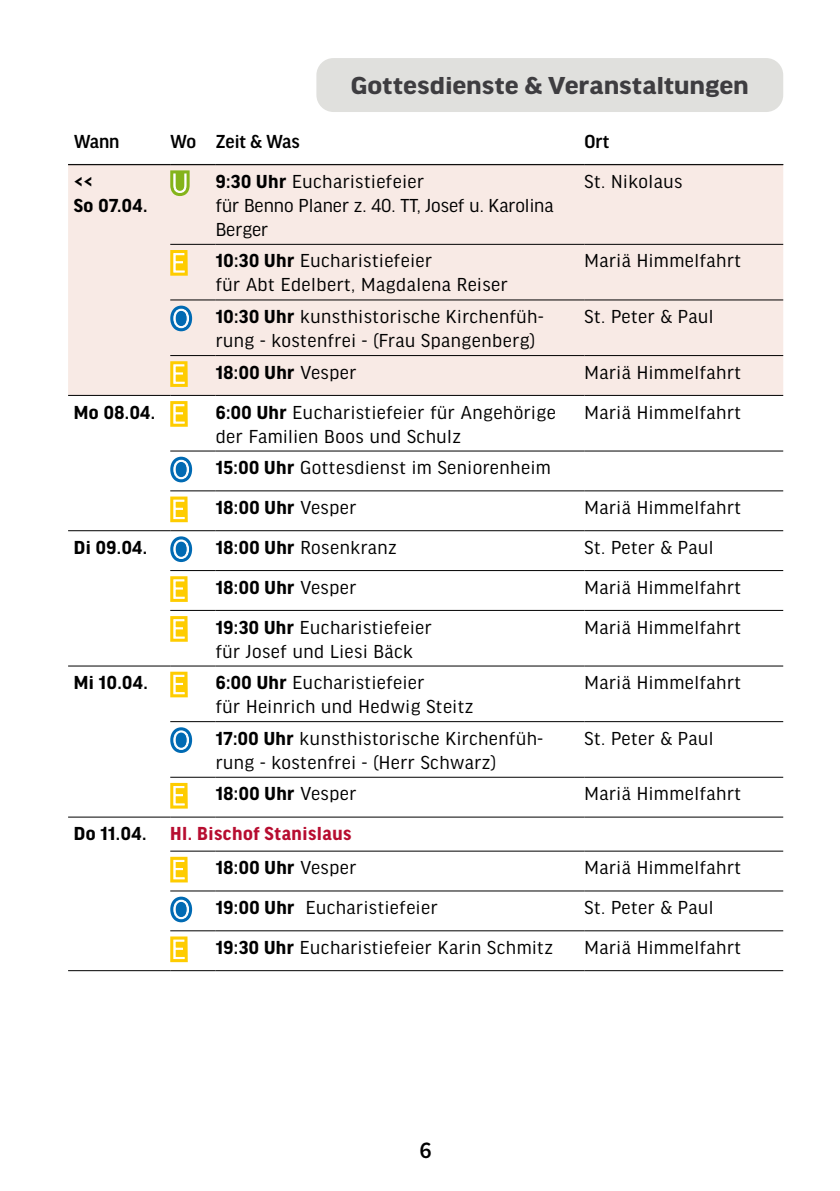
<style>
.page{position:relative;width:840px;height:1191px;background:#fff}
.page>*{position:absolute;margin:0;border:0;box-sizing:border-box;transform-origin:0 0}
.t1{font:700 expanded 26px "Good Headline Pro";color:#3e3d40}
.t2{font:24px "Source Sans Variable";color:#000}
.t3{font:20px/24px "Good Headline Pro";letter-spacing:.025em;color:#000}
.t4{font:700 20px/24px "Good Headline Pro";letter-spacing:.025em;color:#000}
.t5{font:20px/24px "Good Headline Pro";color:#000}
.t6{font:700 20px/34px "Good Headline Pro";letter-spacing:.025em;color:#b70d30;text-align:right}
.t7{font:500 20px "Good Headline Pro";color:#000}
.s1{font-weight:700}
.s2{font-weight:400}
.s3{color:#000}
.s4{font-weight:400;color:#000}
</style>
<div class="page">
<div style="left:68px;top:165px;width:714px;height:230px;background:#f8eae5"></div>
<svg style="left:68px;top:450px;width:714px;height:513px"></svg>
<hr style="left:68px;top:164px;width:102px;height:1px;background:#000">
<hr style="left:170px;top:164px;width:45px;height:1px;background:#000">
<hr style="left:215px;top:164px;width:369px;height:1px;background:#000">
<hr style="left:584px;top:164px;width:198px;height:1px;background:#000">
<hr style="left:170px;top:244px;width:45px;height:1px;background:#000">
<hr style="left:215px;top:244px;width:369px;height:1px;background:#000">
<hr style="left:584px;top:244px;width:198px;height:1px;background:#000">
<hr style="left:170px;top:300px;width:45px;height:1px;background:#000">
<hr style="left:215px;top:300px;width:369px;height:1px;background:#000">
<hr style="left:584px;top:300px;width:198px;height:1px;background:#000">
<hr style="left:170px;top:355px;width:45px;height:1px;background:#000">
<hr style="left:215px;top:355px;width:369px;height:1px;background:#000">
<hr style="left:584px;top:355px;width:198px;height:1px;background:#000">
<hr style="left:68px;top:395px;width:102px;height:1px;background:#000">
<hr style="left:170px;top:395px;width:45px;height:1px;background:#000">
<hr style="left:215px;top:395px;width:369px;height:1px;background:#000">
<hr style="left:584px;top:395px;width:198px;height:1px;background:#000">
<hr style="left:170px;top:451px;width:45px;height:1px;background:#000">
<hr style="left:215px;top:451px;width:369px;height:1px;background:#000">
<hr style="left:584px;top:451px;width:198px;height:1px;background:#000">
<hr style="left:170px;top:490px;width:45px;height:1px;background:#000">
<hr style="left:215px;top:490px;width:369px;height:1px;background:#000">
<hr style="left:584px;top:490px;width:198px;height:1px;background:#000">
<hr style="left:68px;top:530px;width:102px;height:1px;background:#000">
<hr style="left:170px;top:530px;width:45px;height:1px;background:#000">
<hr style="left:215px;top:530px;width:369px;height:1px;background:#000">
<hr style="left:584px;top:530px;width:198px;height:1px;background:#000">
<hr style="left:170px;top:570px;width:45px;height:1px;background:#000">
<hr style="left:215px;top:570px;width:369px;height:1px;background:#000">
<hr style="left:584px;top:570px;width:198px;height:1px;background:#000">
<hr style="left:170px;top:610px;width:45px;height:1px;background:#000">
<hr style="left:215px;top:610px;width:369px;height:1px;background:#000">
<hr style="left:584px;top:610px;width:198px;height:1px;background:#000">
<hr style="left:68px;top:665px;width:102px;height:1px;background:#000">
<hr style="left:170px;top:665px;width:45px;height:1px;background:#000">
<hr style="left:215px;top:665px;width:369px;height:1px;background:#000">
<hr style="left:584px;top:665px;width:198px;height:1px;background:#000">
<hr style="left:170px;top:721px;width:45px;height:1px;background:#000">
<hr style="left:215px;top:721px;width:369px;height:1px;background:#000">
<hr style="left:584px;top:721px;width:198px;height:1px;background:#000">
<hr style="left:170px;top:777px;width:45px;height:1px;background:#000">
<hr style="left:215px;top:777px;width:369px;height:1px;background:#000">
<hr style="left:584px;top:777px;width:198px;height:1px;background:#000">
<hr style="left:68px;top:816px;width:102px;height:1px;background:#000">
<hr style="left:170px;top:816px;width:45px;height:1px;background:#000">
<hr style="left:215px;top:816px;width:369px;height:1px;background:#000">
<hr style="left:584px;top:816px;width:198px;height:1px;background:#000">
<hr style="left:170px;top:850px;width:45px;height:1px;background:#000">
<hr style="left:215px;top:850px;width:369px;height:1px;background:#000">
<hr style="left:584px;top:850px;width:198px;height:1px;background:#000">
<hr style="left:170px;top:890px;width:45px;height:1px;background:#000">
<hr style="left:215px;top:890px;width:369px;height:1px;background:#000">
<hr style="left:584px;top:890px;width:198px;height:1px;background:#000">
<hr style="left:170px;top:930px;width:45px;height:1px;background:#000">
<hr style="left:215px;top:930px;width:369px;height:1px;background:#000">
<hr style="left:584px;top:930px;width:198px;height:1px;background:#000">
<hr style="left:68px;top:970px;width:102px;height:1px;background:#000">
<hr style="left:170px;top:970px;width:45px;height:1px;background:#000">
<hr style="left:215px;top:970px;width:369px;height:1px;background:#000">
<hr style="left:584px;top:970px;width:198px;height:1px;background:#000">
<svg style="left:170px;top:170px;width:19px;height:26px"></svg>
<div style="left:170px;top:250px;width:18px;height:26px;background:#fecc00"></div>
<svg style="left:173px;top:253px;width:12px;height:20px"></svg>
<div style="left:170px;top:306px;width:22px;height:25px;background:#006ab3;border-radius:50%"></div>
<svg style="left:173px;top:308px;width:16px;height:21px"></svg>
<div style="left:170px;top:361px;width:18px;height:26px;background:#fecc00"></div>
<svg style="left:173px;top:364px;width:12px;height:20px"></svg>
<div style="left:170px;top:401px;width:18px;height:26px;background:#fecc00"></div>
<svg style="left:173px;top:404px;width:12px;height:20px"></svg>
<div style="left:170px;top:457px;width:22px;height:25px;background:#006ab3;border-radius:50%"></div>
<svg style="left:173px;top:459px;width:16px;height:21px"></svg>
<div style="left:170px;top:496px;width:18px;height:26px;background:#fecc00"></div>
<svg style="left:173px;top:499px;width:12px;height:20px"></svg>
<div style="left:170px;top:536px;width:22px;height:26px;background:#006ab3;border-radius:50%"></div>
<svg style="left:173px;top:539px;width:16px;height:20px"></svg>
<div style="left:170px;top:576px;width:18px;height:26px;background:#fecc00"></div>
<svg style="left:173px;top:579px;width:12px;height:20px"></svg>
<div style="left:170px;top:616px;width:18px;height:26px;background:#fecc00"></div>
<svg style="left:173px;top:619px;width:12px;height:20px"></svg>
<div style="left:170px;top:671px;width:18px;height:26px;background:#fecc00"></div>
<svg style="left:173px;top:674px;width:12px;height:20px"></svg>
<div style="left:170px;top:727px;width:22px;height:26px;background:#006ab3;border-radius:50%"></div>
<svg style="left:173px;top:730px;width:16px;height:20px"></svg>
<div style="left:170px;top:783px;width:18px;height:25px;background:#fecc00"></div>
<svg style="left:173px;top:786px;width:12px;height:20px"></svg>
<div style="left:170px;top:856px;width:18px;height:26px;background:#fecc00"></div>
<svg style="left:173px;top:859px;width:12px;height:21px"></svg>
<svg style="left:170px;top:896px;width:22px;height:26px"></svg>
<svg style="left:173px;top:899px;width:16px;height:20px"></svg>
<div style="left:170px;top:936px;width:18px;height:26px;background:#fecc00"></div>
<svg style="left:173px;top:939px;width:12px;height:20px"></svg>
<div style="left:316px;top:58px;width:466px;height:54px;background:#e0e0dd;border-radius:17px"></div>
<h1 class="t1" style="left:350px;top:74px;width:399px">Gottesdienste &amp; Veranstaltungen</h1>
<p class="t7" style="left:74px;top:132px;width:47px">Wann</p>
<p class="t7" style="left:170px;top:132px;width:131px">Wo Zeit &amp; Was</p>
<p class="t7" style="left:584px;top:132px;width:26px">Ort</p>
<p class="t4" style="left:74px;top:170px;width:75px">&lt;&lt;<br>So 07.04.</p>
<p class="t5" style="left:215px;top:170px;width:339px"><span class="s1">9:30 Uhr</span> Eucharistiefeier<br>für Benno Planer z. 40. TT, Josef u. Karolina<br>Berger</p>
<p class="t3" style="left:584px;top:170px;width:99px">St. Nikolaus</p>
<p class="t3" style="left:215px;top:249px;width:293px"><span class="s1">10:30 Uhr</span> Eucharistiefeier<br>für Abt Edelbert, Magdalena Reiser</p>
<p class="t3" style="left:584px;top:249px;width:158px">Mariä Himmelfahrt</p>
<p class="t3" style="left:215px;top:305px;width:329px"><span class="s1">10:30 Uhr</span> kunsthistorische Kirchenfüh&shy;rung - kostenfrei - (Frau Spangenberg)</p>
<p class="t3" style="left:584px;top:305px;width:130px">St. Peter &amp; Paul</p>
<p class="t4" style="left:215px;top:361px;width:142px">18:00 Uhr <span class="s2">Vesper</span></p>
<p class="t3" style="left:584px;top:360px;width:158px">Mariä Himmelfahrt</p>
<p class="t4" style="left:74px;top:400px;width:83px">Mo 08.04.</p>
<p class="t3" style="left:215px;top:400px;width:341px"><span class="s1">6:00 Uhr</span> Eucharistiefeier für Angehörige der Familien Boos und Schulz</p>
<p class="t3" style="left:584px;top:400px;width:158px">Mariä Himmelfahrt</p>
<p class="t3" style="left:215px;top:448px;width:336px;line-height:39.8px"><span class="s1">15:00 Uhr</span> Gottesdienst im Seniorenheim<br><span class="s1">18:00 Uhr</span> Vesper</p>
<p class="t3" style="left:584px;top:496px;width:158px">Mariä Himmelfahrt</p>
<p class="t4" style="left:74px;top:536px;width:75px">Di 09.04.</p>
<p class="t3" style="left:215px;top:535px;width:183px"><span class="s1">18:00 Uhr</span> Rosenkranz</p>
<p class="t3" style="left:584px;top:535px;width:130px">St. Peter &amp; Paul</p>
<p class="t4" style="left:215px;top:575px;width:142px">18:00 Uhr <span class="s2">Vesper</span></p>
<p class="t3" style="left:584px;top:575px;width:158px">Mariä Himmelfahrt</p>
<p class="t3" style="left:215px;top:615px;width:217px"><span class="s1">19:30 Uhr</span> Eucharistiefeier für Josef und Liesi Bäck</p>
<p class="t3" style="left:584px;top:615px;width:158px">Mariä Himmelfahrt</p>
<p class="t4" style="left:74px;top:671px;width:75px">Mi 10.04.</p>
<p class="t3" style="left:215px;top:671px;width:259px"><span class="s1">6:00 Uhr</span> Eucharistiefeier<br>für Heinrich und Hedwig Steitz</p>
<p class="t3" style="left:584px;top:671px;width:158px">Mariä Himmelfahrt</p>
<p class="t3" style="left:215px;top:726px;width:328px"><span class="s1">17:00 Uhr</span> kunsthistorische Kirchenfüh&shy;rung - kostenfrei - (Herr Schwarz)</p>
<p class="t3" style="left:584px;top:726px;width:130px">St. Peter &amp; Paul</p>
<p class="t4" style="left:215px;top:782px;width:142px">18:00 Uhr <span class="s2">Vesper</span></p>
<p class="t3" style="left:584px;top:782px;width:158px">Mariä Himmelfahrt</p>
<p class="t6" style="left:74px;top:817px;width:284px"><span class="s3">Do 11.04.</span> Hl. Bischof Stanislaus<br><span class="s3">18:00 Uhr</span> <span class="s4">Vesper</span></p>
<p class="t3" style="left:584px;top:856px;width:158px">Mariä Himmelfahrt</p>
<p class="t3" style="left:215px;top:896px;width:223px"><span class="s1">19:00 Uhr</span> Eucharistiefeier</p>
<p class="t3" style="left:584px;top:896px;width:130px">St. Peter &amp; Paul</p>
<p class="t3" style="left:215px;top:935px;width:338px"><span class="s1">19:30 Uhr</span> Eucharistiefeier Karin Schmitz</p>
<p class="t3" style="left:584px;top:935px;width:158px">Mariä Himmelfahrt</p>
<p class="t2" style="left:419px;top:1135px;width:14px">6</p>
</div>
